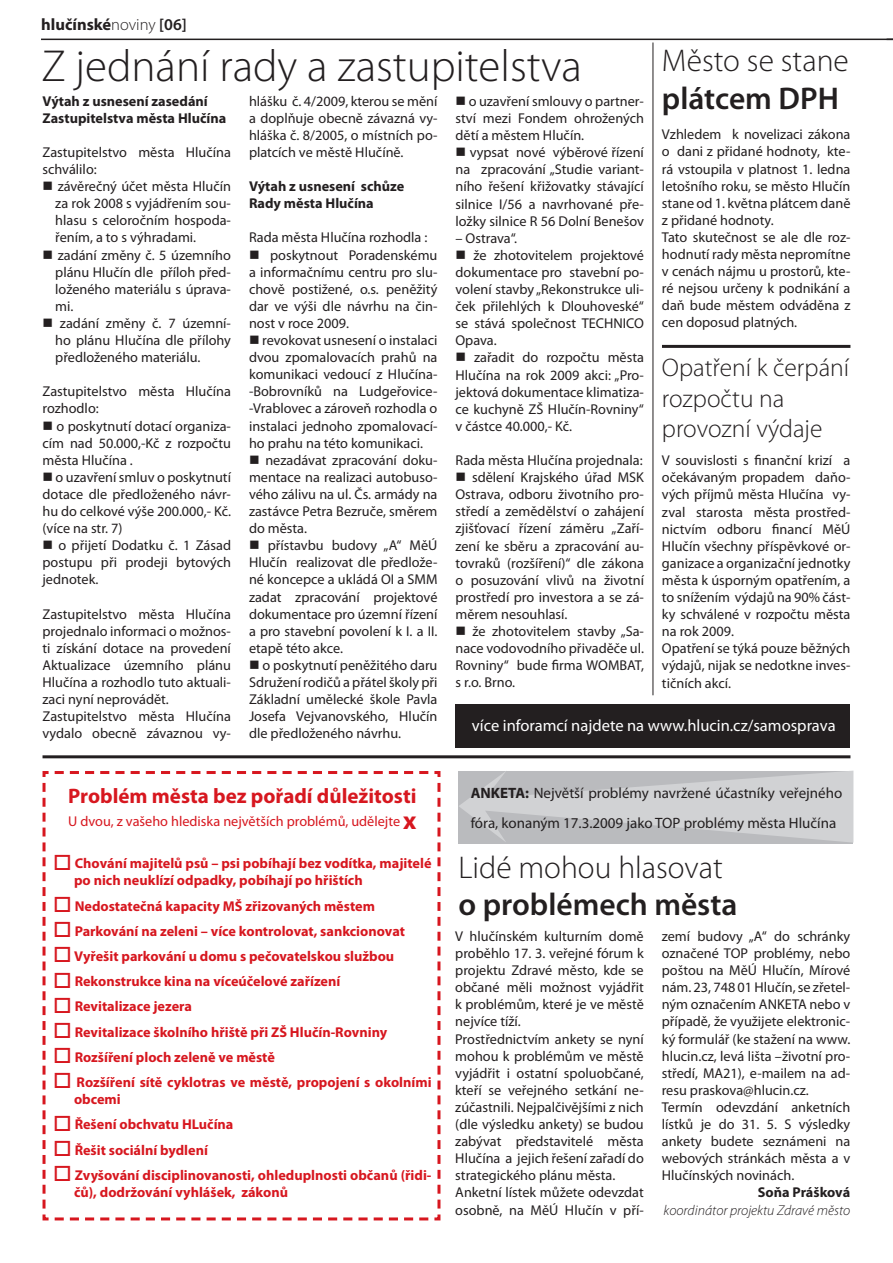
<style>
.page{position:relative;width:893px;height:1263px;background:#fff}
.page>*{position:absolute;margin:0;border:0;box-sizing:border-box;transform-origin:0 0}
.t1{font:300 45px "Myriad Pro";color:#231f20}
.t2{font:300 31.5px "Myriad Pro";color:#231f20}
.t3{font:600 31.5px "Myriad Pro";color:#231f20}
.t4{font:300 25.5px/30.6px "Myriad Pro";color:#231f20}
.t5{font:700 21px "Myriad Pro";color:#d7171f}
.t6{font:16.5px "Myriad Pro";color:#fff}
.t7{font:700 16.5px "Myriad Pro";color:#231f20}
.t8{font:15px/29.8px "Myriad Pro";color:#231f20}
.t9{font:14.25px/17.1px "Myriad Pro";color:#231f20;text-align:justify}
.t10{font:700 14.25px/17.1px "Myriad Pro";color:#d7171f}
.t11{font:700 14.25px/17.1px "Myriad Pro";color:#231f20}
.t12{font:14.25px "Myriad Pro";color:#d7171f}
.t13{font:italic 300 14.25px "Myriad Pro";color:#231f20}
.s1{font-weight:300}
.s2{font-weight:600}
.s3{font-weight:700;font-size:25.5px}
.s4{font-weight:700}
</style>
<div class="page">
<div style="left:455px;top:705px;width:395px;height:43px;background:#231f20"></div>
<hr style="left:41px;top:39px;width:852px;height:1px;background:#231f20">
<svg style="left:42px;top:771px;width:399px;height:450px"></svg>
<svg style="left:458px;top:770px;width:395px;height:73px;background:#c7c8cb"></svg>
<hr style="left:43px;top:755px;width:807px;height:3px;background:#231f20">
<hr style="left:653px;top:43px;width:1px;height:652px;background:#231f20">
<hr style="left:662px;top:345px;width:188px;height:3px;background:#231f20">
<p class="t7" style="left:41px;top:15px;width:147px">hlučínské<span class="s1">noviny</span> <span class="s2">[06]</span></p>
<h1 class="t1" style="left:41px;top:41px;width:542px">Z jednání rady a zastupitelstva</h1>
<h2 class="t2" style="left:662px;top:44px;width:188px">Město se stane</h2>
<h2 class="t3" style="left:662px;top:81px;width:178px">plátcem DPH</h2>
<p class="t11" style="left:43px;top:92px;width:185px">Výtah z usnesení zasedání<br>Zastupitelstva města Hlučína</p>
<p class="t9" style="left:43px;top:144px;width:190px">Zastupitelstvo města Hlučína schválilo:</p>
<p class="t9" style="left:55px;top:178px;width:177px;text-indent:-13px">■ závěrečný účet města Hlučín za rok 2008 s vyjádřením sou&shy;hlasu s celoročním hospoda&shy;řením, a to s výhradami.</p>
<p class="t9" style="left:55px;top:246px;width:177px;text-indent:-13px">■ zadání změny č. 5 územního plánu Hlučín dle příloh před&shy;loženého materiálu s úprava&shy;mi.</p>
<p class="t9" style="left:55px;top:315px;width:177px;text-indent:-13px">■ zadání změny č. 7 územní&shy;ho plánu Hlučína dle přílohy předloženého materiálu.</p>
<p class="t9" style="left:43px;top:383px;width:190px">Zastupitelstvo města Hlučína rozhodlo:</p>
<p class="t9" style="left:43px;top:417px;width:190px">■ o poskytnutí dotací organiza&shy;cím nad 50.000,-Kč z rozpočtu města Hlučína .</p>
<p class="t9" style="left:43px;top:469px;width:190px">■ o uzavření smluv o poskytnutí dotace dle předloženého návr&shy;hu do celkové výše 200.000,- Kč. (více na str. 7)</p>
<p class="t9" style="left:43px;top:537px;width:190px">■ o přijetí Dodatku č. 1 Zásad postupu při prodeji bytových jednotek.</p>
<p class="t9" style="left:43px;top:606px;width:190px;text-align:left">Zastupitelstvo města Hlučína projednalo informaci o možnos&shy;ti získání dotace na provedení<br>Aktualizace územního plánu<br>Hlučína a rozhodlo tuto aktuali&shy;zaci nyní neprovádět.<br>Zastupitelstvo města Hlučína vydalo obecně závaznou vy-</p>
<p class="t9" style="left:249px;top:93px;width:190px">hlášku č. 4/2009, kterou se mění a doplňuje obecně závazná vy&shy;hláška č. 8/2005, o místních po&shy;platcích ve městě Hlučíně.</p>
<p class="t11" style="left:249px;top:178px;width:157px">Výtah z usnesení schůze<br>Rady města Hlučína</p>
<p class="t9" style="left:249px;top:229px;width:180px">Rada města Hlučína rozhodla :</p>
<p class="t9" style="left:249px;top:246px;width:190px">■ poskytnout Poradenskému a informačnímu centru pro slu&shy;chově postižené, o.s. peněžitý dar ve výši dle návrhu na čin&shy;nost v roce 2009.</p>
<p class="t9" style="left:249px;top:332px;width:190px">■ revokovat usnesení o instalaci dvou zpomalovacích prahů na komunikaci vedoucí z Hlučína--Bobrovníků na Ludgeřovice--Vrablovec a zároveň rozhodla o instalaci jednoho zpomalovací&shy;ho prahu na této komunikaci.</p>
<p class="t9" style="left:249px;top:452px;width:190px">■ nezadávat zpracování doku&shy;mentace na realizaci autobuso&shy;vého zálivu na ul. Čs. armády na zastávce Petra Bezruče, směrem do města.</p>
<p class="t9" style="left:249px;top:537px;width:190px">■ přístavbu budovy „A“ MěÚ Hlučín realizovat dle předlože&shy;né koncepce a ukládá OI a SMM zadat zpracování projektové dokumentace pro územní řízení a pro stavební povolení k I. a II. etapě této akce.</p>
<p class="t9" style="left:249px;top:657px;width:190px">■ o poskytnutí peněžitého daru Sdružení rodičů a přátel školy při Základní umělecké škole Pavla Josefa Vejvanovského, Hlučín dle předloženého návrhu.</p>
<p class="t9" style="left:455px;top:93px;width:190px">■ o uzavření smlouvy o partner&shy;ství mezi Fondem ohrožených dětí a městem Hlučín.</p>
<p class="t9" style="left:455px;top:144px;width:190px">■ vypsat nové výběrové řízení na zpracování „Studie variant&shy;ního řešení křižovatky stávající silnice I/56 a navrhované pře&shy;ložky silnice R 56 Dolní Benešov</p>
<p class="t9" style="left:455px;top:230px;width:63px">– Ostrava“.</p>
<p class="t9" style="left:455px;top:247px;width:190px">■ že zhotovitelem projektové dokumentace pro stavební po&shy;volení stavby „Rekonstrukce uli&shy;ček přilehlých k Dlouhoveské“ se stává společnost TECHNICO Opava.</p>
<p class="t9" style="left:455px;top:349px;width:190px">■ zařadit do rozpočtu města Hlučína na rok 2009 akci: „Pro&shy;jektová dokumentace klimatiza&shy;ce kuchyně ZŠ Hlučín-Rovniny“ v částce 40.000,- Kč.</p>
<p class="t9" style="left:455px;top:452px;width:189px">Rada města Hlučína projednala:</p>
<p class="t9" style="left:455px;top:469px;width:190px">■ sdělení Krajského úřad MSK Ostrava, odboru životního pro&shy;středí a zemědělství o zahájení zjišťovací řízení záměru „Zaří&shy;zení ke sběru a zpracování au&shy;tovraků (rozšíření)“ dle zákona o posuzování vlivů na životní prostředí pro investora a se zá&shy;měrem nesouhlasí.</p>
<p class="t9" style="left:455px;top:623px;width:190px">■ že zhotovitelem stavby „Sa&shy;nace vodovodního přivaděče ul.<br>Rovniny“ bude firma WOMBAT, s r.o. Brno.</p>
<p class="t6" style="left:472px;top:716px;width:365px">více inforamcí najdete na www.hlucin.cz/samosprava</p>
<p class="t9" style="left:662px;top:126px;width:190px;text-align:left">Vzhledem k novelizaci zákona o dani z přidané hodnoty, kte&shy;rá vstoupila v platnost 1. ledna letošního roku, se město Hlučín stane od 1. května plátcem daně z přidané hodnoty.<br>Tato skutečnost se ale dle roz&shy;hodnutí rady města nepromítne v cenách nájmu u prostorů, kte&shy;ré nejsou určeny k podnikání a daň bude městem odváděna z cen doposud platných.</p>
<h3 class="t4" style="left:662px;top:353px;width:189px">Opatření k čerpání rozpočtu na provozní výdaje</h3>
<p class="t9" style="left:662px;top:452px;width:190px;text-align:left">V souvislosti s finanční krizí a očekávaným propadem daňo&shy;vých příjmů města Hlučína vy&shy;zval starosta města prostřed&shy;nictvím odboru financí MěÚ<br>Hlučín všechny příspěvkové or&shy;ganizace a organizační jednotky města k úsporným opatřením, a to snížením výdajů na 90% část&shy;ky schválené v rozpočtu města na rok 2009.<br>Opatření se týká pouze běžných výdajů, nijak se nedotkne inves&shy;tičních akcí.</p>
<h3 class="t5" style="left:68px;top:785px;width:350px">Problém města bez pořadí důležitosti</h3>
<p class="t12" style="left:68px;top:813px;width:350px">U dvou, z vašeho hlediska největších problémů, udělejte <span class="s3">x</span></p>
<p class="t10" style="left:74px;top:855px;width:359px;text-indent:-21px">□ Chování majitelů psů – psi pobíhají bez vodítka, majitelé po nich neuklízí odpadky, pobíhají po hřištích</p>
<p class="t10" style="left:53px;top:897px;width:323px">□ Nedostatečná kapacity MŠ zřizovaných městem</p>
<p class="t10" style="left:53px;top:922px;width:353px">□ Parkování na zeleni – více kontrolovat, sankcionovat</p>
<p class="t10" style="left:53px;top:948px;width:343px">□ Vyřešit parkování u domu s pečovatelskou službou</p>
<p class="t10" style="left:53px;top:973px;width:289px">□ Rekonstrukce kina na víceúčelové zařízení</p>
<p class="t10" style="left:53px;top:998px;width:140px">□ Revitalizace jezera</p>
<p class="t10" style="left:53px;top:1023px;width:336px">□ Revitalizace školního hřiště při ZŠ Hlučín-Rovniny</p>
<p class="t10" style="left:53px;top:1048px;width:223px">□ Rozšíření ploch zeleně ve městě</p>
<p class="t10" style="left:74px;top:1074px;width:359px;text-indent:-21px">□ Rozšíření sítě cyklotras ve městě, propojení s okolními obcemi</p>
<p class="t10" style="left:53px;top:1116px;width:182px">□ Řešení obchvatu HLučína</p>
<p class="t10" style="left:53px;top:1141px;width:156px">□ Řešit sociální bydlení</p>
<p class="t10" style="left:74px;top:1166px;width:359px;text-indent:-21px">□ Zvyšování disciplinovanosti, ohleduplnosti občanů (řidi&shy;čů), dodržování vyhlášek, zákonů</p>
<p class="t8" style="left:471px;top:778px;width:373px"><span class="s4">ANKETA:</span> Největší problémy navržené účastníky veřejného fóra, konaným 17.3.2009 jako TOP problémy města Hlučína</p>
<h2 class="t2" style="left:458px;top:850px;width:266px">Lidé mohou hlasovat</h2>
<h2 class="t3" style="left:458px;top:887px;width:280px">o problémech města</h2>
<p class="t9" style="left:455px;top:928px;width:190px;text-align:left">V hlučínském kulturním domě proběhlo 17. 3. veřejné fórum k projektu Zdravé město, kde se občané měli možnost vyjádřit k problémům, které je ve městě nejvíce tíží.<br>Prostřednictvím ankety se nyní mohou k problémům ve městě vyjádřit i ostatní spoluobčané, kteří se veřejného setkání ne&shy;zúčastnili. Nejpalčivějšími z nich (dle výsledku ankety) se budou zabývat představitelé města<br>Hlučína a jejich řešení zařadí do strategického plánu města.<br>Anketní lístek můžete odevzdat osobně, na MěÚ Hlučín v pří-</p>
<p class="t9" style="left:662px;top:928px;width:190px;text-align:left">zemí budovy „A“ do schránky označené TOP problémy, nebo poštou na MěÚ Hlučín, Mírové nám. 23, 748 01 Hlučín, se zřetel&shy;ným označením ANKETA nebo v případě, že využijete elektronic&shy;ký formulář (ke stažení na www. hlucin.cz, levá lišta –životní pro&shy;středí, MA21), e-mailem na ad&shy;resu praskova@hlucin.cz.<br>Termín odevzdání anketních lístků je do 31. 5. S výsledky ankety budete seznámeni na webových stránkách města a v<br>Hlučínských novinách.</p>
<p class="t11" style="left:758px;top:1184px;width:94px">Soňa Prášková</p>
<p class="t13" style="left:664px;top:1202px;width:188px">koordinátor projektu Zdravé město</p>
</div>
